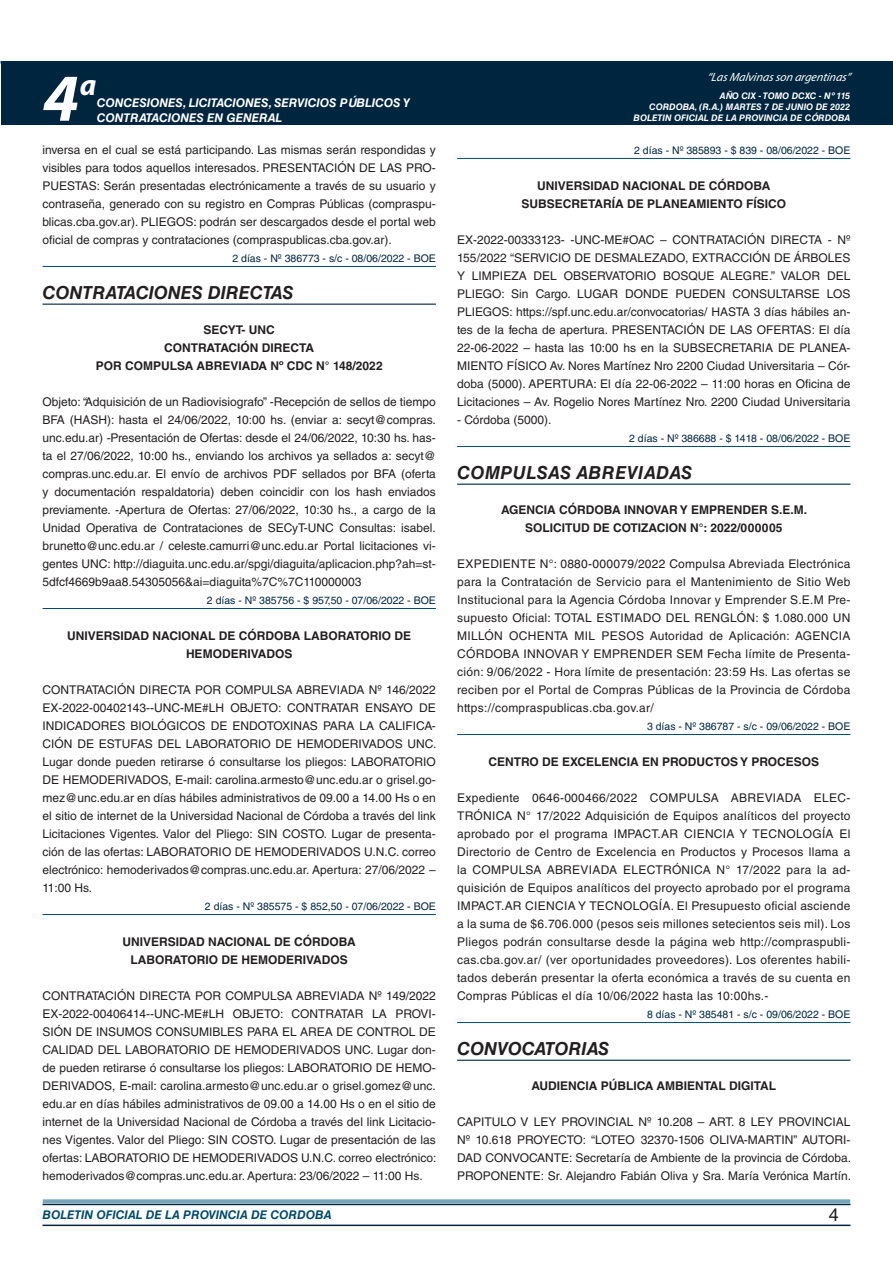
<style>
.page{position:relative;width:893px;height:1263px;background:#fff}
.page>*{position:absolute;margin:0;border:0;box-sizing:border-box;transform-origin:0 0}
.t1{font:italic 700 67.5px "Myriad Pro";color:#fff}
.t2{font:italic 700 30px "Myriad Pro";color:#fff}
.NOMBRE_DE_MINISTERIO{font:italic 700 18px "Helvetica LT Std";color:#231f20}
.NOMBRE_DE_MINISTERIO-2{font:italic 700 18px "Helvetica LT Std";letter-spacing:.025em;color:#231f20}
.t3{font:18px "Helvetica LT Std";color:#231f20}
.TEXTO_BASE{font:12px/18px "Helvetica LT Std";color:#231f20;text-align:justify}
.RESUELVE{font:700 12px/18px "Helvetica LT Std";color:#231f20;text-align:center}
.t4{font:italic 700 12px/14.4px "Helvetica LT Std";color:#fff}
.t5{font:italic 700 12px "Helvetica LT Std";color:#004b6c}
.t6{font:italic 12px "Myriad Pro";color:#fff}
.FECHA_DE_VENCIMIENTO{font:10.5px "Helvetica LT Std";color:#00263f}
.t7{font:italic 700 9px/10.8px "Helvetica LT Std";color:#fff;text-align:right}
</style>
<div class="page">
<hr style="left:43px;top:1224px;width:807px;height:2px;background:#00263f">
<div style="left:42px;top:1198px;width:809px;height:8px;background:#fff;opacity:.75"></div>
<div style="left:1px;top:61px;width:892px;height:64px;background:#00263f"></div>
<hr style="left:43px;top:266px;width:393px;height:1px;background:#004b6c">
<hr style="left:43px;top:304px;width:393px;height:1px;background:#00263f">
<hr style="left:43px;top:608px;width:393px;height:1px;background:#004b6c">
<hr style="left:43px;top:914px;width:393px;height:1px;background:#004b6c">
<hr style="left:457px;top:158px;width:393px;height:1px;background:#004b6c">
<hr style="left:457px;top:446px;width:393px;height:1px;background:#004b6c">
<hr style="left:457px;top:484px;width:393px;height:1px;background:#00263f">
<hr style="left:457px;top:734px;width:393px;height:1px;background:#004b6c">
<hr style="left:457px;top:1022px;width:393px;height:1px;background:#004b6c">
<hr style="left:457px;top:1060px;width:393px;height:1px;background:#00263f">
<h1 class="t1" style="left:43px;top:54px;width:38px">4</h1>
<h2 class="t2" style="left:80px;top:66px;width:18px">a</h2>
<p class="t4" style="left:97px;top:96px;width:315px">CONCESIONES, LICITACIONES, SERVICIOS PÚBLICOS Y<br>CONTRATACIONES EN GENERAL</p>
<p class="t6" style="left:707px;top:70px;width:145px">“LasMalvinasson argentinas”</p>
<p class="t7" style="left:649px;top:91px;width:202px">AÑO CIX - TOMO DCXC - Nº 115<br>CORDOBA, (R.A.) MARTES 7 DE JUNIO DE 2022</p>
<p class="t7" style="left:634px;top:112px;width:218px">BOLETIN OFICIAL DE LA PROVINCIA DE CÓRDOBA</p>
<p class="TEXTO_BASE" style="left:43px;top:141px;width:395px">inversa en el cual se está participando. Las mismas serán respondidas y visibles para todos aquellos interesados. PRESENTACIÓN DE LAS PRO-PUESTAS: Serán presentadas electrónicamente a través de su usuario y contraseña, generado con su registro en Compras Públicas (compraspu&shy;blicas.cba.gov.ar). PLIEGOS: podrán ser descargados desde el portal web oficial de compras y contrataciones (compraspublicas.cba.gov.ar).</p>
<p class="FECHA_DE_VENCIMIENTO" style="left:232px;top:252px;width:205px">2 días - Nº 386773 - s/c - 08/06/2022 - BOE</p>
<p class="NOMBRE_DE_MINISTERIO" style="left:43px;top:282px;width:252px">CONTRATACIONES DIRECTAS</p>
<p class="RESUELVE" style="left:203px;top:320px;width:73px">SECYT- UNC</p>
<p class="RESUELVE" style="left:164px;top:338px;width:152px">CONTRATACIÓN DIRECTA</p>
<p class="RESUELVE" style="left:96px;top:356px;width:288px">POR COMPULSA ABREVIADA Nº CDC N° 148/2022</p>
<p class="TEXTO_BASE" style="left:43px;top:393px;width:395px">Objeto: “Adquisición de un Radiovisiografo” -Recepción de sellos de tiempo BFA (HASH): hasta el 24/06/2022, 10:00 hs. (enviar a: secyt@compras. unc.edu.ar) -Presentación de Ofertas: desde el 24/06/2022, 10:30 hs. has&shy;ta el 27/06/2022, 10:00 hs., enviando los archivos ya sellados a: secyt@ compras.unc.edu.ar. El envío de archivos PDF sellados por BFA (oferta y documentación respaldatoria) deben coincidir con los hash enviados previamente. -Apertura de Ofertas: 27/06/2022, 10:30 hs., a cargo de la Unidad Operativa de Contrataciones de SECyT-UNC Consultas: isabel. brunetto@unc.edu.ar / celeste.camurri@unc.edu.ar Portal licitaciones vi&shy;gentes UNC: http://diaguita.unc.edu.ar/spgi/diaguita/aplicacion.php?ah=st-5dfcf4669b9aa8.54305056&amp;ai=diaguita%7C%7C110000003</p>
<p class="FECHA_DE_VENCIMIENTO" style="left:207px;top:594px;width:230px">2 días - Nº 385756 - $ 957,50 - 07/06/2022 - BOE</p>
<p class="RESUELVE" style="left:67px;top:626px;width:346px">UNIVERSIDAD NACIONAL DE CÓRDOBA LABORATORIO DE<br>HEMODERIVADOS</p>
<p class="TEXTO_BASE" style="left:43px;top:681px;width:396px">CONTRATACIÓN DIRECTA POR COMPULSA ABREVIADA Nº 146/2022<br>EX-2022-00402143--UNC-ME#LH OBJETO: CONTRATAR ENSAYO DE INDICADORES BIOLÓGICOS DE ENDOTOXINAS PARA LA CALIFICA-CIÓN DE ESTUFAS DEL LABORATORIO DE HEMODERIVADOS UNC.<br>Lugar donde pueden retirarse ó consultarse los pliegos: LABORATORIO DE HEMODERIVADOS, E-mail: carolina.armesto@unc.edu.ar o grisel.go&shy;mez@unc.edu.ar en días hábiles administrativos de 09.00 a 14.00 Hs o en el sitio de internet de la Universidad Nacional de Córdoba a través del link Licitaciones Vigentes. Valor del Pliego: SIN COSTO. Lugar de presenta&shy;ción de las ofertas: LABORATORIO DE HEMODERIVADOS U.N.C. correo electrónico: hemoderivados@compras.unc.edu.ar. Apertura: 27/06/2022 – 11:00 Hs.</p>
<p class="FECHA_DE_VENCIMIENTO" style="left:205px;top:900px;width:232px">2 días - Nº 385575 - $ 852,50 - 07/06/2022 - BOE</p>
<p class="RESUELVE" style="left:123px;top:932px;width:235px">UNIVERSIDAD NACIONAL DE CÓRDOBA</p>
<p class="RESUELVE" style="left:131px;top:950px;width:219px">LABORATORIO DE HEMODERIVADOS</p>
<p class="TEXTO_BASE" style="left:43px;top:987px;width:395px">CONTRATACIÓN DIRECTA POR COMPULSA ABREVIADA Nº 149/2022<br>EX-2022-00406414--UNC-ME#LH OBJETO: CONTRATAR LA PROVI-SIÓN DE INSUMOS CONSUMIBLES PARA EL AREA DE CONTROL DE CALIDAD DEL LABORATORIO DE HEMODERIVADOS UNC. Lugar don&shy;de pueden retirarse ó consultarse los pliegos: LABORATORIO DE HEMO-DERIVADOS, E-mail: carolina.armesto@unc.edu.ar o grisel.gomez@unc. edu.ar en días hábiles administrativos de 09.00 a 14.00 Hs o en el sitio de internet de la Universidad Nacional de Córdoba a través del link Licitacio&shy;nes Vigentes. Valor del Pliego: SIN COSTO. Lugar de presentación de las ofertas: LABORATORIO DE HEMODERIVADOS U.N.C. correo electrónico: hemoderivados@compras.unc.edu.ar. Apertura: 23/06/2022 – 11:00 Hs.</p>
<p class="FECHA_DE_VENCIMIENTO" style="left:634px;top:144px;width:218px">2 días - Nº 385893 - $ 839 - 08/06/2022 - BOE</p>
<p class="RESUELVE" style="left:537px;top:176px;width:235px">UNIVERSIDAD NACIONAL DE CÓRDOBA</p>
<p class="RESUELVE" style="left:522px;top:194px;width:266px">SUBSECRETARÍA DE PLANEAMIENTO FÍSICO</p>
<p class="TEXTO_BASE" style="left:457px;top:231px;width:395px">EX-2022-00333123- -UNC-ME#OAC – CONTRATACIÓN DIRECTA - Nº 155/2022 “SERVICIO DE DESMALEZADO, EXTRACCIÓN DE ÁRBOLES Y LIMPIEZA DEL OBSERVATORIO BOSQUE ALEGRE.” VALOR DEL PLIEGO: Sin Cargo. LUGAR DONDE PUEDEN CONSULTARSE LOS PLIEGOS: https://spf.unc.edu.ar/convocatorias/ HASTA 3 días hábiles an&shy;tes de la fecha de apertura. PRESENTACIÓN DE LAS OFERTAS: El día 22-06-2022 – hasta las 10:00 hs en la SUBSECRETARIA DE PLANEA-MIENTO FÍSICO Av. Nores Martínez Nro 2200 Ciudad Universitaria – Cór&shy;doba (5000). APERTURA: El día 22-06-2022 – 11:00 horas en Oficina de Licitaciones – Av. Rogelio Nores Martínez Nro. 2200 Ciudad Universitaria</p>
<p class="TEXTO_BASE" style="left:457px;top:411px;width:96px">- Córdoba (5000).</p>
<p class="FECHA_DE_VENCIMIENTO" style="left:629px;top:432px;width:223px">2 días - Nº 386688 - $ 1418 - 08/06/2022 - BOE</p>
<p class="NOMBRE_DE_MINISTERIO-2" style="left:457px;top:462px;width:237px">COMPULSAS ABREVIADAS</p>
<p class="RESUELVE" style="left:501px;top:500px;width:308px">AGENCIA CÓRDOBA INNOVAR Y EMPRENDER S.E.M.</p>
<p class="RESUELVE" style="left:525px;top:518px;width:259px">SOLICITUD DE COTIZACION N°: 2022/000005</p>
<p class="TEXTO_BASE" style="left:457px;top:555px;width:395px">EXPEDIENTE N°: 0880-000079/2022 Compulsa Abreviada Electrónica para la Contratación de Servicio para el Mantenimiento de Sitio Web Institucional para la Agencia Córdoba Innovar y Emprender S.E.M Pre&shy;supuesto Oficial: TOTAL ESTIMADO DEL RENGLÓN: $ 1.080.000 UN MILLÓN OCHENTA MIL PESOS Autoridad de Aplicación: AGENCIA CÓRDOBA INNOVAR Y EMPRENDER SEM Fecha límite de Presenta&shy;ción: 9/06/2022 - Hora límite de presentación: 23:59 Hs. Las ofertas se reciben por el Portal de Compras Públicas de la Provincia de Córdoba https://compraspublicas.cba.gov.ar/</p>
<p class="FECHA_DE_VENCIMIENTO" style="left:647px;top:720px;width:205px">3 días - Nº 386787 - s/c - 09/06/2022 - BOE</p>
<p class="RESUELVE" style="left:488px;top:752px;width:332px">CENTRO DE EXCELENCIA EN PRODUCTOS Y PROCESOS</p>
<p class="TEXTO_BASE" style="left:457px;top:789px;width:395px">Expediente 0646-000466/2022 COMPULSA ABREVIADA ELEC-TRÓNICA N° 17/2022 Adquisición de Equipos analíticos del proyecto aprobado por el programa IMPACT.AR CIENCIA Y TECNOLOGÍA El Directorio de Centro de Excelencia en Productos y Procesos llama a la COMPULSA ABREVIADA ELECTRÓNICA N° 17/2022 para la ad&shy;quisición de Equipos analíticos del proyecto aprobado por el programa IMPACT.AR CIENCIA Y TECNOLOGÍA. El Presupuesto oficial asciende a la suma de $6.706.000 (pesos seis millones setecientos seis mil). Los Pliegos podrán consultarse desde la página web http://compraspubli&shy;cas.cba.gov.ar/ (ver oportunidades proveedores). Los oferentes habili&shy;tados deberán presentar la oferta económica a través de su cuenta en Compras Públicas el día 10/06/2022 hasta las 10:00hs.-</p>
<p class="FECHA_DE_VENCIMIENTO" style="left:647px;top:1008px;width:205px">8 días - Nº 385481 - s/c - 09/06/2022 - BOE</p>
<p class="NOMBRE_DE_MINISTERIO" style="left:457px;top:1038px;width:154px">CONVOCATORIAS</p>
<p class="RESUELVE" style="left:531px;top:1076px;width:246px">AUDIENCIA PÚBLICA AMBIENTAL DIGITAL</p>
<p class="TEXTO_BASE" style="left:457px;top:1113px;width:396px">CAPITULO V LEY PROVINCIAL Nº 10.208 – ART. 8 LEY PROVINCIAL Nº 10.618 PROYECTO: “LOTEO 32370-1506 OLIVA-MARTIN” AUTORI-DAD CONVOCANTE: Secretaría de Ambiente de la provincia de Córdoba.<br>PROPONENTE: Sr. Alejandro Fabián Oliva y Sra. María Verónica Martín.</p>
<p class="t5" style="left:43px;top:1208px;width:290px">BOLETIN OFICIAL DE LA PROVINCIA DE CORDOBA</p>
<h3 class="t3" style="left:829px;top:1204px;width:12px">4</h3>
</div>
